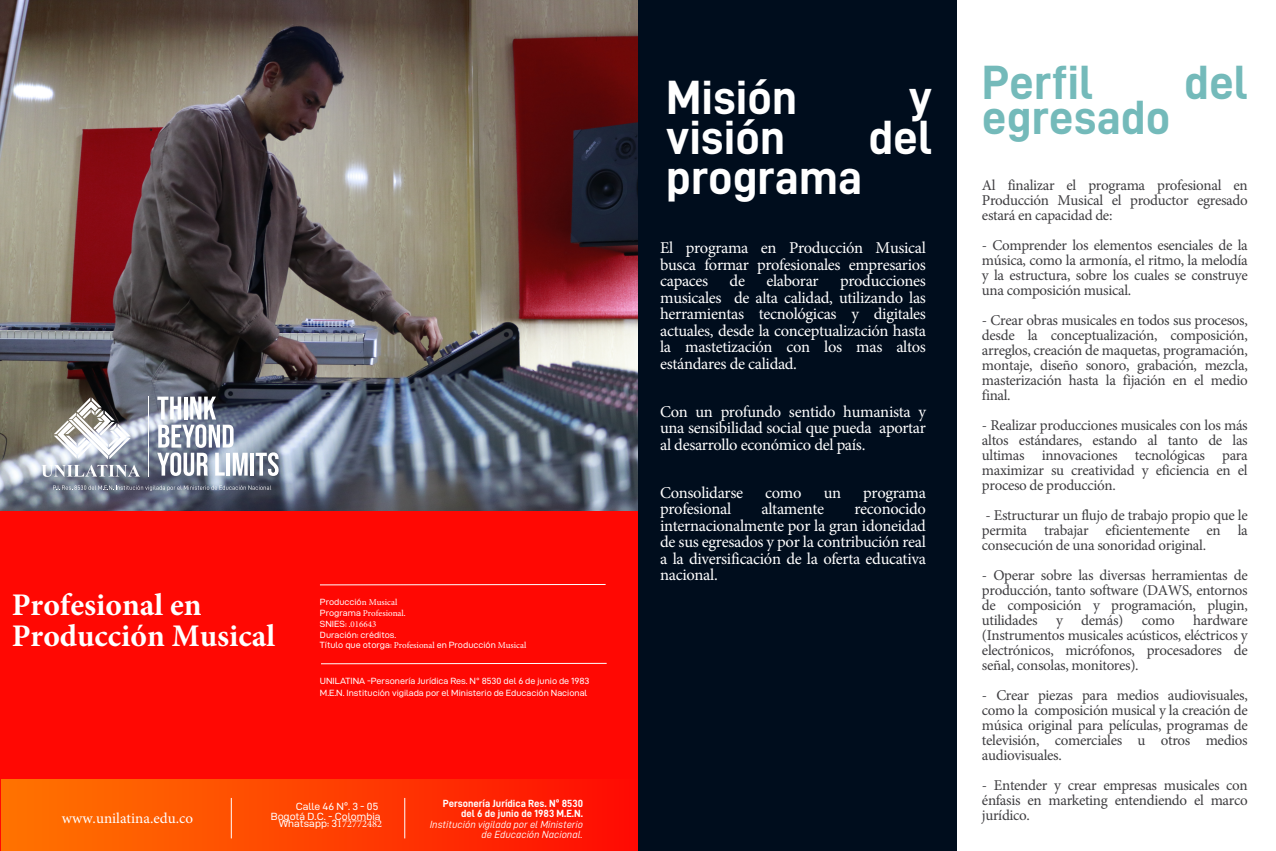
<style>
.page{position:relative;width:1276px;height:851px;background:#fff}
.page>*{position:absolute;margin:0;border:0;box-sizing:border-box;transform-origin:0 0}
.t1{font:48.15px "D DIN Bold";color:#fff}
.t2{font:48.15px "D DIN Bold";color:#74baba}
.t3{font:700 31.5px/31.3px "Minion Pro";color:#fff}
.t4{font:16.5px/16.5px "Minion Pro";letter-spacing:-.02em;color:#fff;text-align:justify}
.t5{font:15px/15px "Minion Pro";letter-spacing:-.02em;color:#3e3d40;text-align:justify}
.t6{font:15px "Minion Pro";color:#fff}
.t7{font:10.35px/10.4px "D DIN Italic";color:#fff;text-align:right}
.t8{font:10.35px/10.1px "D DIN Exp";color:#fff;text-align:right}
.t9{font:10.35px/10.4px "D DIN Bold";color:#fff;text-align:right}
.t10{font:9px/10.8px "D DIN Exp";color:#fff}
.t11{font:9px "Minion Pro";color:#fff}
.s1{font-family:"Minion Pro"}
.s2{font-family:"D DIN Exp"}
</style>
<div class="page">
<img style="left:1px;top:1px;width:637px;height:510px">
<div style="left:0;top:511px;width:638px;height:339px;background:#ff0803"></div>
<div style="left:1px;top:778px;width:638px;height:72px;background:linear-gradient(to right,#ff7600,#ff0b03)"></div>
<hr style="left:231px;top:797px;width:1px;height:41px;background:#fff">
<hr style="left:404px;top:797px;width:1px;height:41px;background:#fff">
<div style="left:638px;top:0;width:319px;height:850px;background:#000d1d"></div>
<svg style="left:41px;top:397px;width:99px;height:80px"></svg>
<svg style="left:157px;top:396px;width:91px;height:80px"></svg>
<hr style="left:250px;top:452px;width:4px;height:23px;background:#fff">
<svg style="left:256px;top:452px;width:23px;height:24px"></svg>
<hr style="left:148px;top:396px;width:1px;height:81px;background:#fff">
<svg style="left:53px;top:485px;width:218px;height:5px"></svg>
<hr style="left:320px;top:584px;width:285px;height:1px;background:#fff">
<hr style="left:321px;top:663px;width:285px;height:1px;background:#fff">
<h2 class="t3" style="left:12px;top:588px;width:265px">Profesional en<br>Producción Musical</h2>
<p class="t10" style="left:320px;top:596px;width:79px">Producció<span class="s1">n Musical</span></p>
<p class="t11" style="left:320px;top:607px;width:87px"><span class="s2">Programa</span> Profesional<span class="s2">.</span></p>
<p class="t10" style="left:320px;top:618px;width:208px">SNIES: .<span class="s1">016643<br></span>Duración: créditos.<br>Título que otorga: <span class="s1">Profesional</span> en Producción <span class="s1">Musical</span></p>
<p class="t10" style="left:320px;top:674px;width:271px;line-height:12px">UNILATINA -Personería Jurídica Res. N° 8530 del 6 de junio de 1983<br>M.E.N. Institución vigilada por el Ministerio de Educación Nacional</p>
<p class="t6" style="left:62px;top:808px;width:133px">www.unilatina.edu.co</p>
<p class="t8" style="left:271px;top:800px;width:111px">Calle 46 Nº. 3 - 05<br>Bogotá D.C. - Colombia</p>
<p class="t8" style="left:279px;top:818px;width:105px">Whatsapp: 3<span class="s1">172772482</span></p>
<p class="t9" style="left:443px;top:797px;width:142px">Personería Jurídica Res. Nº 8530 del 6 de junio de 1983 M.E.N.</p>
<p class="t7" style="left:430px;top:818px;width:155px">Institución vigilada por el Ministerio de Educación Nacional.</p>
<h1 class="t1" style="left:666px;top:71px;width:133px">Misión</h1>
<h1 class="t1" style="left:908px;top:71px;width:25px">y</h1>
<h1 class="t1" style="left:666px;top:111px;width:120px">visión</h1>
<h1 class="t1" style="left:868px;top:111px;width:65px">del</h1>
<h1 class="t1" style="left:666px;top:150px;width:197px">programa</h1>
<p class="t4" style="left:660px;top:239px;width:267px">El programa en Producción Musical busca formar profesionales empresarios capaces</p>
<p class="t4" style="left:660px;top:272px;width:267px;text-indent:180px">producciones musicales de alta calidad, utilizando las herramientas tecnológicas y digitales actuales, desde la conceptualización hasta la mastetización con los mas altos estándares de calidad.</p>
<p class="t4" style="left:660px;top:403px;width:267px">Con un profundo sentido humanista y una sensibilidad social que pueda aportar al desarrollo económico del país.</p>
<p class="t4" style="left:660px;top:484px;width:84px">Consolidarse</p>
<p class="t4" style="left:765px;top:484px;width:38px">como</p>
<p class="t4" style="left:823px;top:484px;width:19px">un</p>
<p class="t4" style="left:863px;top:484px;width:64px">programa</p>
<p class="t4" style="left:660px;top:500px;width:73px">profesional</p>
<p class="t4" style="left:761px;top:500px;width:64px">altamente</p>
<p class="t4" style="left:729px;top:272px;width:17px">de</p>
<p class="t4" style="left:766px;top:272px;width:54px">elaborar</p>
<p class="t4" style="left:660px;top:500px;width:267px;text-indent:194px">reconocido internacionalmente por la gran idoneidad de sus egresados y por la contribución real a la diversificación de la oferta educativa nacional.</p>
<h1 class="t2" style="left:982px;top:56px;width:113px">Perfil</h1>
<h1 class="t2" style="left:1184px;top:56px;width:65px">del</h1>
<h1 class="t2" style="left:982px;top:90px;width:190px">egresado</h1>
<p class="t5" style="left:982px;top:177px;width:267px">Al finalizar el programa profesional en Producción Musical el productor egresado estará en capacidad de:</p>
<p class="t5" style="left:982px;top:237px;width:267px">- Comprender los elementos esenciales de la música, como la armonía, el ritmo, la melodía y la estructura, sobre los cuales se construye una composición musical.</p>
<p class="t5" style="left:982px;top:312px;width:267px">- Crear obras musicales en todos sus procesos, desde la conceptualización, composición, arreglos, creación de maquetas, programación, montaje, diseño sonoro, grabación, mezcla, masterización hasta la fijación en el medio final.</p>
<p class="t5" style="left:982px;top:417px;width:267px">- Realizar producciones musicales con los más altos estándares, estando al tanto de las ultimas innovaciones tecnológicas para maximizar su creatividad y eficiencia en el proceso de producción.</p>
<p class="t5" style="left:982px;top:507px;width:267px">- Estructurar un flujo de trabajo propio que le permita trabajar eficientemente en la consecución de una sonoridad original.</p>
<p class="t5" style="left:982px;top:567px;width:267px">- Operar sobre las diversas herramientas de producción, tanto software (DAWS, entornos de composición y programación, plugin, utilidades y demás) como hardware (Instrumentos musicales acústicos, eléctricos y electrónicos, micrófonos, procesadores de señal, consolas, monitores).</p>
<p class="t5" style="left:982px;top:687px;width:267px">- Crear piezas para medios audiovisuales, como la composición musical y la creación de música original para películas, programas de televisión, comerciales u otros medios audiovisuales.</p>
<p class="t5" style="left:982px;top:777px;width:267px">- Entender y crear empresas musicales con énfasis en marketing entendiendo el marco jurídico.</p>
</div>
